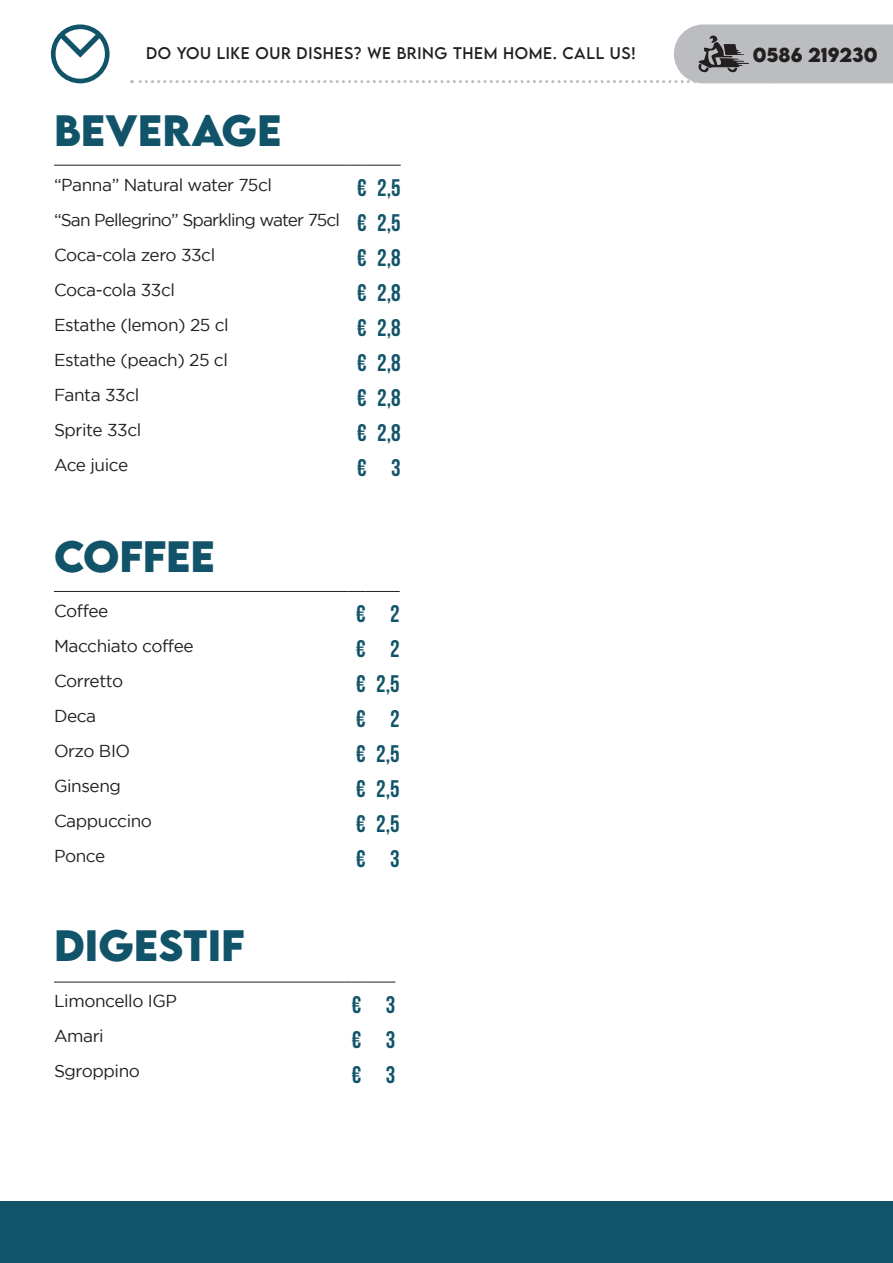
<style>
.page{position:relative;width:893px;height:1263px;background:#fff}
.page>*{position:absolute;margin:0;border:0;box-sizing:border-box;transform-origin:0 0}
.t1{font:700 39px "LEMONMILK";color:#115469}
.t2{font:700 24px "Bebas Neue";color:#115469}
.t3{font:700 18px "LEMONMILK";color:#231f20}
.t4{font:17.25px "Gotham";letter-spacing:-.025em;color:#231f20}
.t5{font:17.25px "Gotham";letter-spacing:-.05em;color:#231f20}
.t6{font:15px "LEMONMILK";letter-spacing:.04em;color:#231f20}
</style>
<div class="page">
<svg style="left:132px;top:24px;width:761px;height:59px"></svg>
<svg style="left:51px;top:24px;width:59px;height:60px"></svg>
<div style="left:0;top:1201px;width:893px;height:62px;background:#115469"></div>
<hr style="left:54px;top:165px;width:296px;height:1px;background:#231f20">
<svg style="left:350px;top:165px;width:17px;height:1px"></svg>
<hr style="left:367px;top:165px;width:34px;height:1px;background:#231f20">
<hr style="left:54px;top:591px;width:295px;height:1px;background:#231f20">
<svg style="left:349px;top:591px;width:17px;height:1px"></svg>
<hr style="left:366px;top:591px;width:34px;height:1px;background:#231f20">
<hr style="left:54px;top:982px;width:290px;height:1px;background:#231f20">
<svg style="left:344px;top:982px;width:17px;height:1px"></svg>
<hr style="left:361px;top:982px;width:34px;height:1px;background:#231f20">
<p class="t6" style="left:146px;top:43px;width:491px">DO YOU LIKE OUR DISHES? WE BRING THEM HOME. CALL US!</p>
<p class="t3" style="left:753px;top:43px;width:126px">0586 219230</p>
<p class="t1" style="left:54px;top:104px;width:113px">BEVERA</p>
<p class="t1" style="left:222px;top:104px;width:57px">GE</p>
<p class="t4" style="left:54px;top:175px;width:219px">“Panna” Natural water 75cl</p>
<p class="t2" style="left:357px;top:174px;width:45px">€ 2,5</p>
<p class="t5" style="left:54px;top:210px;width:287px">“San Pellegrino” Sparkling water 75cl</p>
<p class="t2" style="left:357px;top:209px;width:45px">€ 2,5</p>
<p class="t4" style="left:54px;top:245px;width:163px">Coca-cola zero 33cl</p>
<p class="t2" style="left:357px;top:244px;width:45px">€ 2,8</p>
<p class="t4" style="left:54px;top:280px;width:122px">Coca-cola 33cl</p>
<p class="t2" style="left:357px;top:279px;width:45px">€ 2,8</p>
<p class="t4" style="left:54px;top:315px;width:176px">Estathe (lemon) 25 cl</p>
<p class="t2" style="left:357px;top:314px;width:45px">€ 2,8</p>
<p class="t4" style="left:54px;top:350px;width:175px">Estathe (peach) 25 cl</p>
<p class="t2" style="left:357px;top:349px;width:45px">€ 2,8</p>
<p class="t4" style="left:54px;top:385px;width:87px">Fanta 33cl</p>
<p class="t2" style="left:357px;top:385px;width:45px">€ 2,8</p>
<p class="t4" style="left:54px;top:420px;width:89px">Sprite 33cl</p>
<p class="t2" style="left:357px;top:420px;width:45px">€ 2,8</p>
<p class="t4" style="left:54px;top:455px;width:76px">Ace juice</p>
<p class="t2" style="left:357px;top:455px;width:11px">€</p>
<p class="t2" style="left:391px;top:455px;width:11px">3</p>
<p class="t1" style="left:54px;top:530px;width:163px">COFFEE</p>
<p class="t4" style="left:54px;top:601px;width:56px">Coffee</p>
<p class="t2" style="left:356px;top:601px;width:11px">€</p>
<p class="t2" style="left:390px;top:601px;width:11px">2</p>
<p class="t4" style="left:54px;top:636px;width:141px">Macchiato coffee</p>
<p class="t2" style="left:356px;top:636px;width:11px">€</p>
<p class="t2" style="left:390px;top:636px;width:11px">2</p>
<p class="t4" style="left:54px;top:671px;width:71px">Corretto</p>
<p class="t2" style="left:356px;top:671px;width:45px">€ 2,5</p>
<p class="t4" style="left:54px;top:706px;width:44px">Deca</p>
<p class="t2" style="left:356px;top:706px;width:11px">€</p>
<p class="t2" style="left:390px;top:706px;width:11px">2</p>
<p class="t4" style="left:54px;top:741px;width:78px">Orzo BIO</p>
<p class="t2" style="left:356px;top:741px;width:45px">€ 2,5</p>
<p class="t4" style="left:54px;top:776px;width:68px">Ginseng</p>
<p class="t2" style="left:356px;top:776px;width:45px">€ 2,5</p>
<p class="t4" style="left:54px;top:811px;width:100px">Cappuccino</p>
<p class="t2" style="left:356px;top:811px;width:45px">€ 2,5</p>
<p class="t4" style="left:54px;top:846px;width:53px">Ponce</p>
<p class="t2" style="left:356px;top:846px;width:11px">€</p>
<p class="t2" style="left:390px;top:846px;width:11px">3</p>
<p class="t1" style="left:54px;top:919px;width:189px">DIGESTIF</p>
<p class="t4" style="left:54px;top:992px;width:125px">Limoncello IGP</p>
<p class="t2" style="left:352px;top:991px;width:11px">€</p>
<p class="t2" style="left:386px;top:991px;width:11px">3</p>
<p class="t4" style="left:54px;top:1027px;width:51px">Amari</p>
<p class="t2" style="left:352px;top:1026px;width:11px">€</p>
<p class="t2" style="left:386px;top:1026px;width:11px">3</p>
<p class="t4" style="left:54px;top:1062px;width:88px">Sgroppino</p>
<p class="t2" style="left:352px;top:1061px;width:11px">€</p>
<p class="t2" style="left:386px;top:1061px;width:11px">3</p>
</div>
